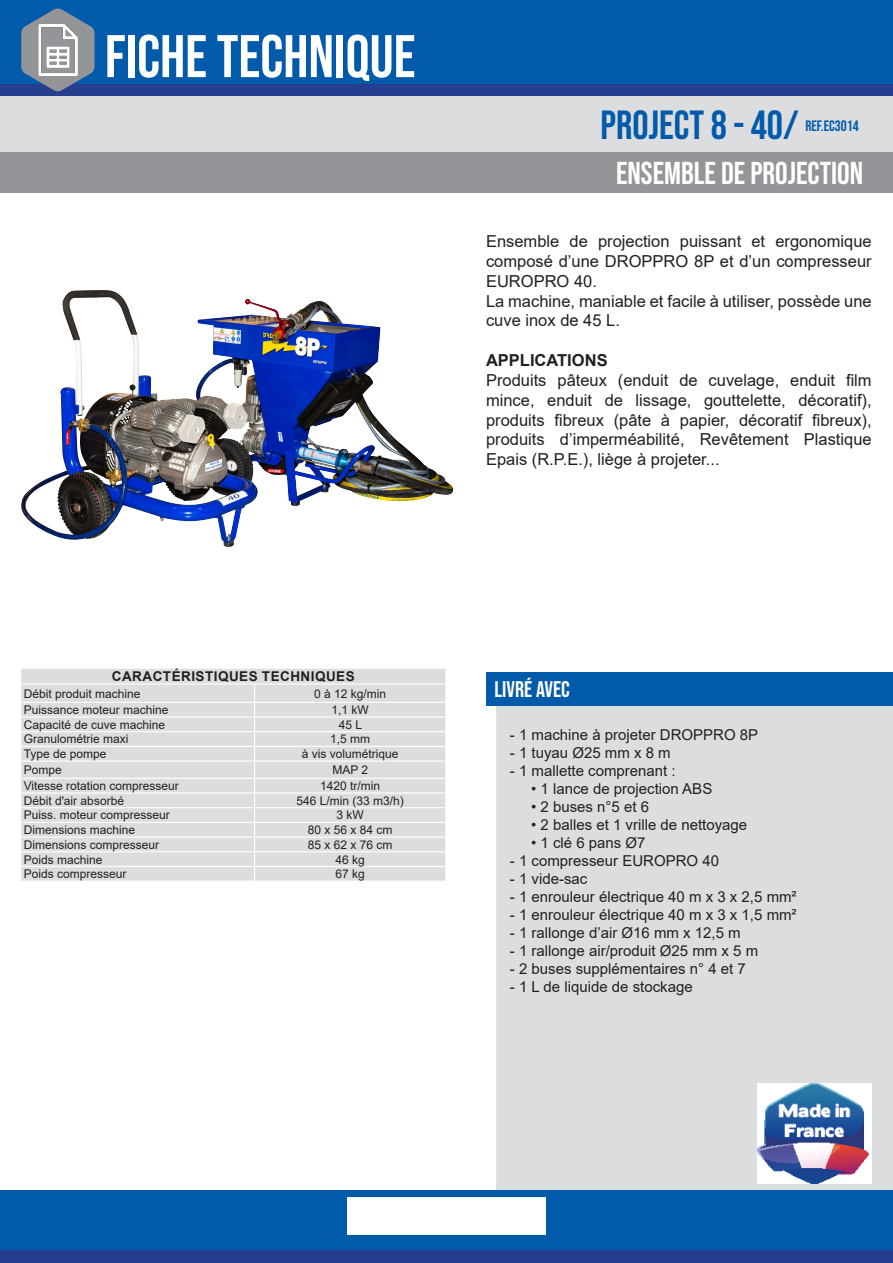
<style>
.page{position:relative;width:893px;height:1263px;background:#fff}
.page>*{position:absolute;margin:0;border:0;box-sizing:border-box;transform-origin:0 0}
.t1{font:60px "Bebas Neue";color:#fff}
.t2{font:40.5px "Bebas Neue";color:#015aaa}
.t3{font:31.5px "Bebas Neue";color:#fff}
.t4{font:22.5px "Bebas Neue";color:#fff}
.t5{font:16.5px/19.8px "Arial";color:#231f20;text-align:justify}
.t6{font:700 16.5px "Arial";color:#231f20}
.t7{font:15px "Arial";color:#231f20}
.t8{font:15px "Bebas Neue";color:#015aaa}
.t9{font:700 13.5px "Arial";letter-spacing:.035em;color:#231f20}
.t10{font:12px "Arial";color:#231f20}
</style>
<div class="page">
<div style="left:496px;top:689px;width:397px;height:574px;background:#dcdddf"></div>
<div style="left:0;top:84px;width:893px;height:12px;background:#253f8e"></div>
<div style="left:0;top:1191px;width:893px;height:72px;background:#015aaa"></div>
<div style="left:347px;top:1198px;width:198px;height:36px;background:#fff"></div>
<div style="left:0;top:0;width:893px;height:84px;background:#015aaa"></div>
<div style="left:0;top:1251px;width:893px;height:12px;background:#253f8e"></div>
<svg style="left:21px;top:8px;width:73px;height:84px"></svg>
<img style="left:32px;top:24px;width:52px;height:52px">
<img style="left:758px;top:1083px;width:114px;height:100px">
<img style="left:21px;top:291px;width:313px;height:256px">
<div style="left:486px;top:672px;width:407px;height:34px;background:#015aaa"></div>
<div style="left:0;top:96px;width:893px;height:56px;background:#dcdddf"></div>
<div style="left:0;top:152px;width:893px;height:40px;background:#939598"></div>
<div style="left:21px;top:669px;width:424px;height:211px;background:#dcdddf"></div>
<hr style="left:20px;top:683px;width:235px;height:1px;background:#fff">
<hr style="left:20px;top:760px;width:235px;height:2px;background:#fff">
<hr style="left:255px;top:683px;width:191px;height:1px;background:#fff">
<hr style="left:255px;top:760px;width:191px;height:2px;background:#fff">
<hr style="left:20px;top:702px;width:235px;height:1px;background:#fff">
<hr style="left:255px;top:702px;width:191px;height:1px;background:#fff">
<hr style="left:20px;top:716px;width:235px;height:1px;background:#fff">
<hr style="left:255px;top:716px;width:191px;height:1px;background:#fff">
<hr style="left:20px;top:731px;width:235px;height:1px;background:#fff">
<hr style="left:255px;top:731px;width:191px;height:1px;background:#fff">
<hr style="left:20px;top:746px;width:235px;height:1px;background:#fff">
<hr style="left:255px;top:746px;width:191px;height:1px;background:#fff">
<hr style="left:20px;top:778px;width:235px;height:1px;background:#fff">
<hr style="left:255px;top:778px;width:191px;height:1px;background:#fff">
<hr style="left:20px;top:792px;width:235px;height:1px;background:#fff">
<hr style="left:255px;top:792px;width:191px;height:1px;background:#fff">
<hr style="left:20px;top:807px;width:235px;height:1px;background:#fff">
<hr style="left:255px;top:807px;width:191px;height:1px;background:#fff">
<hr style="left:20px;top:822px;width:235px;height:1px;background:#fff">
<hr style="left:255px;top:822px;width:191px;height:1px;background:#fff">
<svg style="left:254px;top:684px;width:1px;height:196px"></svg>
<svg style="left:445px;top:669px;width:1px;height:211px"></svg>
<hr style="left:20px;top:836px;width:235px;height:2px;background:#fff">
<hr style="left:20px;top:851px;width:235px;height:1px;background:#fff">
<hr style="left:20px;top:866px;width:235px;height:1px;background:#fff">
<hr style="left:255px;top:836px;width:191px;height:2px;background:#fff">
<hr style="left:255px;top:851px;width:191px;height:1px;background:#fff">
<hr style="left:255px;top:866px;width:191px;height:1px;background:#fff">
<h1 class="t1" style="left:105px;top:22px;width:312px">FICHE TECHNIQUE</h1>
<h2 class="t2" style="left:600px;top:102px;width:200px">PROJECT 8 - 40/</h2>
<p class="t8" style="left:805px;top:118px;width:55px">REF.EC3014</p>
<h3 class="t3" style="left:616px;top:155px;width:249px">ENSEMBLE DE PROJECTION</h3>
<p class="t5" style="left:486px;top:231px;width:387px">Ensemble de projection puissant et ergonomique composé d’une DROPPRO 8P et d’un compresseur EUROPRO 40.</p>
<p class="t5" style="left:486px;top:291px;width:387px">La machine, maniable et facile à utiliser, possède une cuve inox de 45 L.</p>
<p class="t6" style="left:486px;top:349px;width:123px">APPLICATIONS</p>
<p class="t5" style="left:486px;top:370px;width:387px">Produits pâteux (enduit de cuvelage, enduit film mince, enduit de lissage, gouttelette, décoratif), produits fibreux (pâte à papier, décoratif fibreux), produits d’imperméabilité, Revêtement Plastique Epais (R.P.E.), liège à projeter...</p>
<p class="t9" style="left:112px;top:667px;width:244px">CARACTÉRISTIQUES TECHNIQUES</p>
<p class="t10" style="left:24px;top:685px;width:118px">Débit produit machine</p>
<p class="t10" style="left:314px;top:685px;width:74px">0 à 12 kg/min</p>
<p class="t10" style="left:24px;top:701px;width:146px">Puissance moteur machine</p>
<p class="t10" style="left:332px;top:701px;width:39px">1,1 kW</p>
<p class="t10" style="left:24px;top:716px;width:143px">Capacité de cuve machine</p>
<p class="t10" style="left:339px;top:716px;width:25px">45 L</p>
<p class="t10" style="left:24px;top:731px;width:106px">Granulométrie maxi</p>
<p class="t10" style="left:330px;top:731px;width:42px">1,5 mm</p>
<p class="t10" style="left:24px;top:746px;width:84px">Type de pompe</p>
<p class="t10" style="left:302px;top:746px;width:98px">à vis volumétrique</p>
<p class="t10" style="left:24px;top:761px;width:40px">Pompe</p>
<p class="t10" style="left:332px;top:761px;width:37px">MAP 2</p>
<p class="t10" style="left:24px;top:777px;width:157px">Vitesse rotation compresseur</p>
<p class="t10" style="left:320px;top:777px;width:62px">1420 tr/min</p>
<p class="t10" style="left:24px;top:792px;width:102px">Débit d'air absorbé</p>
<p class="t10" style="left:297px;top:792px;width:109px">546 L/min (33 m3/h)</p>
<p class="t10" style="left:24px;top:807px;width:148px">Puiss. moteur compresseur</p>
<p class="t10" style="left:337px;top:807px;width:29px">3 kW</p>
<p class="t10" style="left:24px;top:822px;width:113px">Dimensions machine</p>
<p class="t10" style="left:308px;top:822px;width:86px">80 x 56 x 84 cm</p>
<p class="t10" style="left:24px;top:836px;width:137px">Dimensions compresseur</p>
<p class="t10" style="left:308px;top:836px;width:86px">85 x 62 x 76 cm</p>
<p class="t10" style="left:24px;top:851px;width:80px">Poids machine</p>
<p class="t10" style="left:336px;top:851px;width:31px">46 kg</p>
<p class="t10" style="left:24px;top:866px;width:104px">Poids compresseur</p>
<p class="t10" style="left:336px;top:866px;width:31px">67 kg</p>
<h3 class="t4" style="left:495px;top:677px;width:77px">LIVRÉ AVEC</h3>
<p class="t7" style="left:510px;top:724px;width:250px">- 1 machine à projeter DROPPRO 8P</p>
<p class="t7" style="left:510px;top:742px;width:162px">- 1 tuyau Ø25 mm x 8 m</p>
<p class="t7" style="left:510px;top:760px;width:167px">- 1 mallette comprenant :</p>
<p class="t7" style="left:531px;top:778px;width:183px">• 1 lance de projection ABS</p>
<p class="t7" style="left:531px;top:796px;width:119px">• 2 buses n°5 et 6</p>
<p class="t7" style="left:531px;top:814px;width:218px">• 2 balles et 1 vrille de nettoyage</p>
<p class="t7" style="left:531px;top:832px;width:116px">• 1 clé 6 pans Ø7</p>
<p class="t7" style="left:510px;top:850px;width:211px">- 1 compresseur EUROPRO 40</p>
<p class="t7" style="left:510px;top:868px;width:79px">- 1 vide-sac</p>
<p class="t7" style="left:510px;top:886px;width:288px">- 1 enrouleur électrique 40 m x 3 x 2,5 mm²</p>
<p class="t7" style="left:510px;top:904px;width:288px">- 1 enrouleur électrique 40 m x 3 x 1,5 mm²</p>
<p class="t7" style="left:510px;top:922px;width:232px">- 1 rallonge d’air Ø16 mm x 12,5 m</p>
<p class="t7" style="left:510px;top:940px;width:250px">- 1 rallonge air/produit Ø25 mm x 5 m</p>
<p class="t7" style="left:510px;top:958px;width:238px">- 2 buses supplémentaires n° 4 et 7</p>
<p class="t7" style="left:510px;top:976px;width:184px">- 1 L de liquide de stockage</p>
</div>
